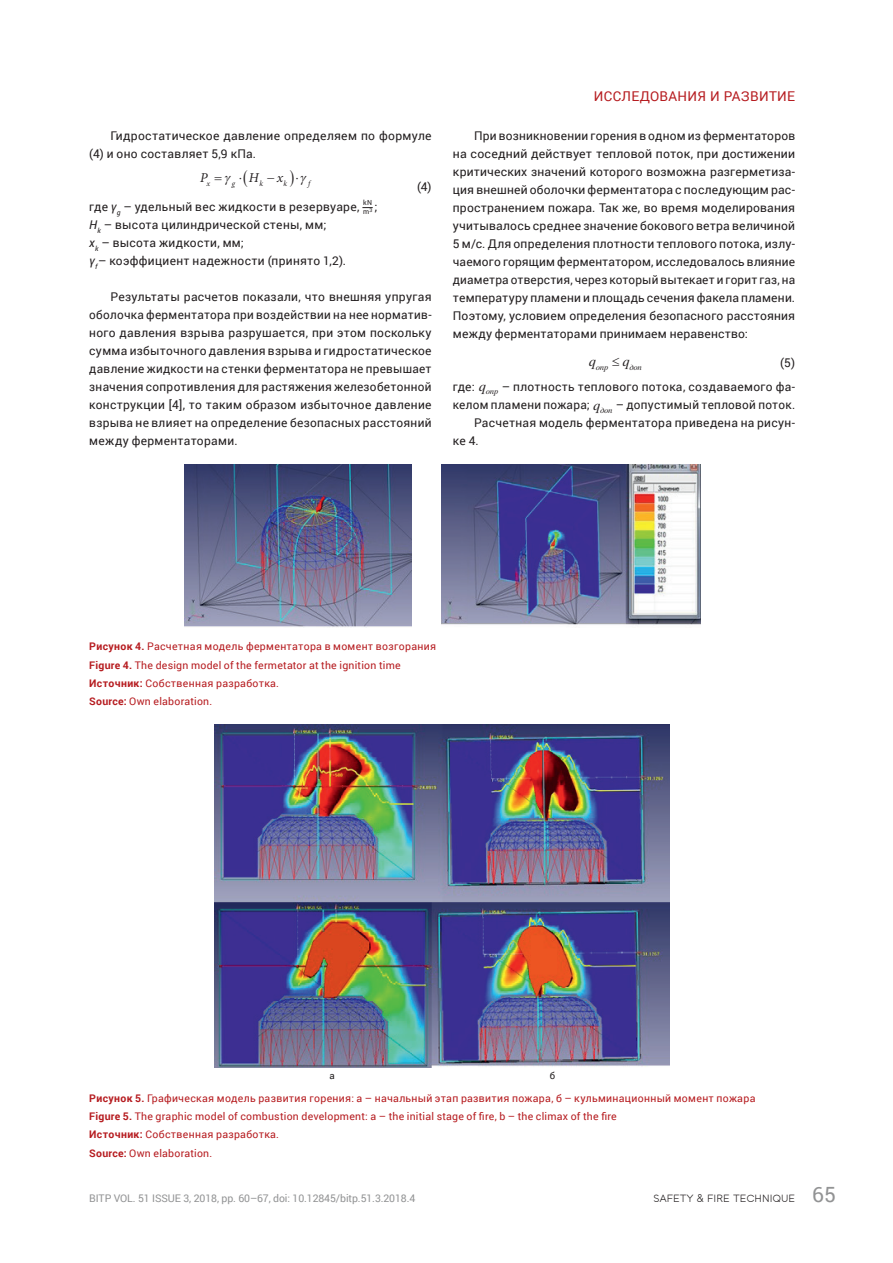
<style>
.page{position:relative;width:893px;height:1263px;background:#fff}
.page>*{position:absolute;margin:0;border:0;box-sizing:border-box;transform-origin:0 0}
.t1{font:13.5px "Roboto";letter-spacing:.025em;color:#b61c20}
.t2{font:italic 13.5px "Dutch 801 Cyrillic BT";color:#231f20}
.t3{font:italic 13.5px "Minion Pro";color:#231f20}
.t4{font:12px/18px "Roboto";letter-spacing:.025em;color:#231f20}
.t5{font:10.5px/18.3px "Roboto";letter-spacing:.025em;color:#b61c20}
.t6{font:10.5px "Roboto";letter-spacing:-.01em;color:#929394}
.t7{font:10.5px "Toma Sans";color:#231f20}
.t8{font:9.6px "Roboto";color:#231f20}
.t9{font:italic 7.8px "Dutch 801 Cyrillic BT";letter-spacing:-.005em;color:#231f20}
.t10{font:italic 7.8px "Minion Pro";color:#231f20}
.t11{font:7.05px/9px "Roboto";color:#231f20}
.s1{font-style:italic}
.s2{font-family:"Dutch 801 Cyrillic BT";font-style:italic;font-size:13.5px}
.s3{font-weight:700}
.s4{font-family:"Roboto";font-size:21px;color:#929394}
</style>
<div class="page">
<img style="left:184px;top:465px;width:227px;height:163px">
<img style="left:441px;top:465px;width:259px;height:160px">
<img style="left:215px;top:725px;width:455px;height:342px">
<p class="t4" style="left:89px;top:127px;width:344px;text-indent:21px">Гидростатическое давление определяем по формуле (4) и оно составляет 5,9 кПа.</p>
<p class="t3" style="left:200px;top:168px;width:9px">P</p>
<p class="t3" style="left:249px;top:168px;width:12px">H</p>
<p class="t3" style="left:277px;top:168px;width:8px">x</p>
<p class="t10" style="left:207px;top:178px;width:5px">x</p>
<p class="t10" style="left:232px;top:178px;width:5px">g</p>
<p class="t10" style="left:260px;top:178px;width:5px">k</p>
<p class="t10" style="left:284px;top:178px;width:5px">k</p>
<p class="t10" style="left:308px;top:178px;width:4px">f</p>
<p class="t4" style="left:417px;top:177px;width:16px">(4)</p>
<p class="t4" style="left:89px;top:198px;width:272px">где <span class="s1">γ</span><sub>g</sub> – удельный вес жидкости в резервуаре,</p>
<p class="t11" style="left:363px;top:198px;width:11px">kN m<sup>3</sup></p>
<p class="t4" style="left:375px;top:198px;width:5px">;</p>
<p class="t4" style="left:89px;top:216px;width:258px"><span class="s1">H</span><sub>k</sub> – высота цилиндрической стены, мм;<br><span class="s1">x</span><sub>k</sub> – высота жидкости, мм;<br><span class="s1">γ</span><sub>f</sub>– коэффициент надежности (принято 1,2).</p>
<p class="t4" style="left:89px;top:288px;width:344px;text-align:justify;text-indent:21px">Результаты расчетов показали, что внешняя упругая оболочка ферментатора при воздействии на нее норматив&shy;ного давления взрыва разрушается, при этом поскольку сумма избыточного давления взрыва и гидростатическое давление жидкости на стенки ферментатора не превышает значения сопротивления для растяжения железобетонной конструкции [4], то таким образом избыточное давление взрыва не влияет на определение безопасных расстояний между ферментаторами.</p>
<p class="t1" style="left:594px;top:86px;width:203px">ИССЛЕДОВАНИЯ И РАЗВИТИЕ</p>
<p class="t4" style="left:453px;top:127px;width:344px;text-align:justify;text-indent:21px">При возникновении горения в одном из ферментаторов на соседний действует тепловой поток, при достижении критических значений которого возможна разгерметиза&shy;ция внешней оболочки ферментатора с последующим рас&shy;пространением пожара. Так же, во время моделирования учитывалось среднее значение бокового ветра величиной 5 м/с. Для определения плотности теплового потока, излу&shy;чаемого горящим ферментатором, исследовалось влияние диаметра отверстия, через который вытекает и горит газ, на температуру пламени и площадь сечения факела пламени.<br>Поэтому, условием определения безопасного расстояния между ферментаторами принимаем неравенство:</p>
<p class="t2" style="left:589px;top:354px;width:8px">q</p>
<p class="t2" style="left:623px;top:354px;width:8px">q</p>
<p class="t9" style="left:596px;top:362px;width:14px">опр</p>
<p class="t9" style="left:630px;top:362px;width:6px">д</p>
<p class="t9" style="left:612px;top:362px;width:31px">≤ оп</p>
<p class="t4" style="left:780px;top:353px;width:16px">(5)</p>
<p class="t4" style="left:453px;top:378px;width:344px;text-indent:49px">– плотность теплового потока, создаваемого фа&shy;келом пламени пожара;</p>
<p class="t9" style="left:502px;top:387px;width:31px">≤ оп</p>
<p class="t4" style="left:453px;top:378px;width:35px">где: <span class="s2">q</span></p>
<p class="t2" style="left:513px;top:378px;width:8px">q</p>
<p class="t9" style="left:486px;top:387px;width:14px">опр</p>
<p class="t9" style="left:520px;top:387px;width:6px">д</p>
<p class="t4" style="left:583px;top:396px;width:214px">≤ <sub>оп</sub> – допустимый тепловой поток.</p>
<p class="t4" style="left:474px;top:414px;width:323px">Расчетная модель ферментатора приведена на рисун-</p>
<p class="t4" style="left:453px;top:432px;width:27px">ке 4.</p>
<p class="t2" style="left:560px;top:397px;width:8px">q</p>
<p class="t2" style="left:594px;top:397px;width:8px">q</p>
<p class="t9" style="left:567px;top:406px;width:14px">опр</p>
<p class="t9" style="left:600px;top:406px;width:6px">д</p>
<p class="t5" style="left:89px;top:637px;width:348px"><span class="s3">Рисунок 4.</span> Расчетная модель ферментатора в момент возгорания <span class="s3">Figure 4.</span> The design model of the fermetator at the ignition time <span class="s3">Источник:</span> Собственная разработка.<br><span class="s3">Source:</span> Own elaboration.</p>
<p class="t8" style="left:329px;top:1069px;width:7px">а</p>
<p class="t8" style="left:550px;top:1069px;width:7px">б</p>
<p class="t5" style="left:89px;top:1088px;width:668px"><span class="s3">Рисунок 5.</span> Графическая модель развития горения: а – начальный этап развития пожара, б – кульминационный момент пожара <span class="s3">Figure 5.</span> The graphic model of combustion development: a – the initial stage of fire, b – the climax of the fire<br><span class="s3">Источник:</span> Собственная разработка.<br><span class="s3">Source:</span> Own elaboration.</p>
<p class="t6" style="left:89px;top:1190px;width:328px">BITP VOL. 51 ISSUE 3, 2018, pp. 60–67, doi: 10.12845/bitp.51.3.2018.4</p>
<p class="t7" style="left:653px;top:1190px;width:184px">SAFETY &amp; FIRE TECHNIQUE <span class="s4">65</span></p>
</div>
